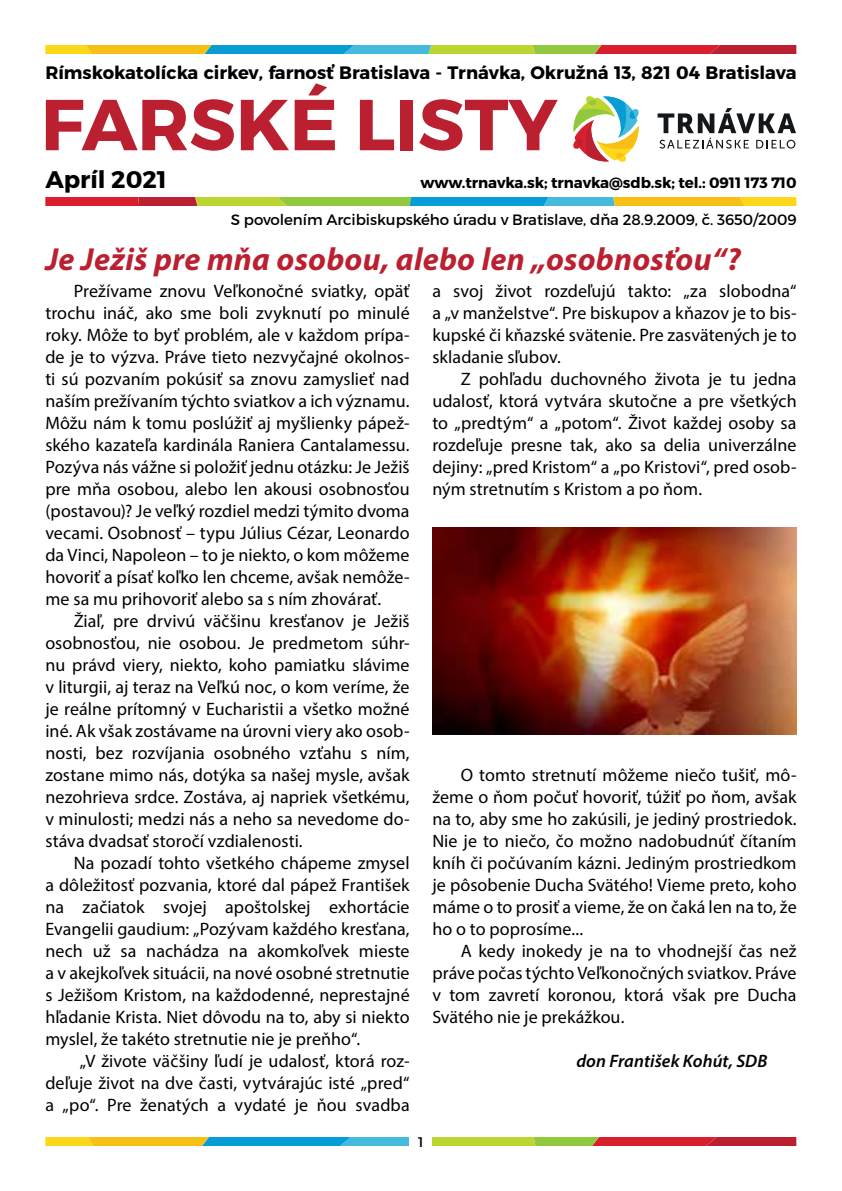
<style>
.page{position:relative;width:842px;height:1191px;background:#fff}
.page>*{position:absolute;margin:0;border:0;box-sizing:border-box;transform-origin:0 0}
.t1{font:700 72px "Montserrat";color:#bb2030}
.t2{font:italic 700 32px "Myriad Pro";letter-spacing:.01em;color:#bb2030}
.t3{font:700 24px "Montserrat";color:#000}
.t4{font:18px/22px "Myriad Pro";letter-spacing:.005em;color:#000;text-align:justify}
.t5{font:700 18px "Montserrat";color:#000}
.t6{font:italic 600 18px "Myriad Pro";letter-spacing:.005em;color:#000}
.t7{font:15px "Montserrat";letter-spacing:-.005em;color:#000}
.t8{font:700 15px "Montserrat";letter-spacing:-.005em;color:#000}
.t9{font:14px "Montserrat";color:#000}
</style>
<div class="page">
<svg style="left:573px;top:96px;width:66px;height:66px"></svg>
<svg style="left:657px;top:108px;width:139px;height:41px"></svg>
<svg style="left:45px;top:197px;width:751px;height:9px;background:#9b9e59"></svg>
<svg style="left:45px;top:1137px;width:751px;height:8px;background:#9d925a"></svg>
<div style="left:410px;top:1128px;width:22px;height:23px;background:#fff"></div>
<svg style="left:45px;top:45px;width:751px;height:9px;background:#9a935d"></svg>
<img style="left:432px;top:527px;width:365px;height:207px">
<p class="t5" style="left:45px;top:62px;width:753px">Rímskokatolícka cirkev, farnosť Bratislava - Trnávka, Okružná 13, 821 04 Bratislava</p>
<h1 class="t1" style="left:41px;top:80px;width:518px">FARSKÉ LISTY</h1>
<h3 class="t3" style="left:45px;top:165px;width:123px">Apríl 2021</h3>
<p class="t8" style="left:420px;top:173px;width:378px">www.trnavka.sk; trnavka@sdb.sk; tel.: 0911 173 710</p>
<p class="t7" style="left:231px;top:211px;width:567px">S povolením Arcibiskupského úradu v Bratislave, dňa 28.9.2009, č. 3650/2009</p>
<h2 class="t2" style="left:45px;top:239px;width:697px">Je Ježiš pre mňa osobou, alebo len „osobnosťou“?</h2>
<p class="t4" style="left:45px;top:280px;width:366px;text-indent:28px">Prežívame znovu Veľkonočné sviatky, opäť trochu ináč, ako sme boli zvyknutí po minulé roky. Môže to byť problém, ale v každom prípa&shy;de je to výzva. Práve tieto nezvyčajné okolnos&shy;ti sú pozvaním pokúsiť sa znovu zamyslieť nad naším prežívaním týchto sviatkov a ich významu.<br>Môžu nám k tomu poslúžiť aj myšlienky pápež&shy;ského kazateľa kardinála Raniera Cantalamessu.<br>Pozýva nás vážne si položiť jednu otázku: Je Ježiš pre mňa osobou, alebo len akousi osobnosťou (postavou)? Je veľký rozdiel medzi týmito dvoma vecami. Osobnosť – typu Július Cézar, Leonardo da Vinci, Napoleon – to je niekto, o kom môžeme hovoriť a písať koľko len chceme, avšak nemôže&shy;me sa mu prihovoriť alebo sa s ním zhovárať.</p>
<p class="t4" style="left:45px;top:610px;width:366px;text-indent:28px">Žiaľ, pre drvivú väčšinu kresťanov je Ježiš osobnosťou, nie osobou. Je predmetom súhr&shy;nu právd viery, niekto, koho pamiatku slávime v liturgii, aj teraz na Veľkú noc, o kom veríme, že je reálne prítomný v Eucharistii a všetko možné iné. Ak však zostávame na úrovni viery ako osob&shy;nosti, bez rozvíjania osobného vzťahu s ním, zostane mimo nás, dotýka sa našej mysle, avšak nezohrieva srdce. Zostáva, aj napriek všetkému, v minulosti; medzi nás a neho sa nevedome do&shy;stáva dvadsať storočí vzdialenosti.</p>
<p class="t4" style="left:45px;top:852px;width:366px;text-indent:28px">Na pozadí tohto všetkého chápeme zmysel a dôležitosť pozvania, ktoré dal pápež František na začiatok svojej apoštolskej exhortácie Evangelii gaudium: „Pozývam každého kresťana, nech už sa nachádza na akomkoľvek mieste a v akejkoľvek situácii, na nové osobné stretnutie s Ježišom Kristom, na každodenné, neprestajné hľadanie Krista. Niet dôvodu na to, aby si niekto myslel, že takéto stretnutie nie je preňho“.</p>
<p class="t4" style="left:45px;top:1050px;width:366px;text-indent:34px">„V živote väčšiny ľudí je udalosť, ktorá roz&shy;deľuje život na dve časti, vytvárajúc isté „pred“ a „po“. Pre ženatých a vydaté je ňou svadba</p>
<p class="t9" style="left:418px;top:1133px;width:7px">1</p>
<p class="t4" style="left:432px;top:280px;width:366px">a svoj život rozdeľujú takto: „za slobodna“ a „v manželstve“. Pre biskupov a kňazov je to bis&shy;kupské či kňazské svätenie. Pre zasvätených je to skladanie sľubov.</p>
<p class="t4" style="left:432px;top:367px;width:366px;text-indent:28px">Z pohľadu duchovného života je tu jedna udalosť, ktorá vytvára skutočne a pre všetkých to „predtým“ a „potom“. Život každej osoby sa rozdeľuje presne tak, ako sa delia univerzálne dejiny: „pred Kristom“ a „po Kristovi“, pred osob&shy;ným stretnutím s Kristom a po ňom.</p>
<p class="t4" style="left:432px;top:763px;width:366px;text-indent:28px">O tomto stretnutí môžeme niečo tušiť, mô&shy;žeme o ňom počuť hovoriť, túžiť po ňom, avšak na to, aby sme ho zakúsili, je jediný prostriedok.<br>Nie je to niečo, čo možno nadobudnúť čítaním kníh či počúvaním kázni. Jediným prostriedkom je pôsobenie Ducha Svätého! Vieme preto, koho máme o to prosiť a vieme, že on čaká len na to, že ho o to poprosíme...</p>
<p class="t4" style="left:432px;top:939px;width:366px;text-indent:28px">A kedy inokedy je na to vhodnejší čas než práve počas týchto Veľkonočných sviatkov. Práve v tom zavretí koronou, ktorá však pre Ducha Svätého nie je prekážkou.</p>
<p class="t6" style="left:576px;top:1049px;width:192px">don František Kohút, SDB</p>
</div>
